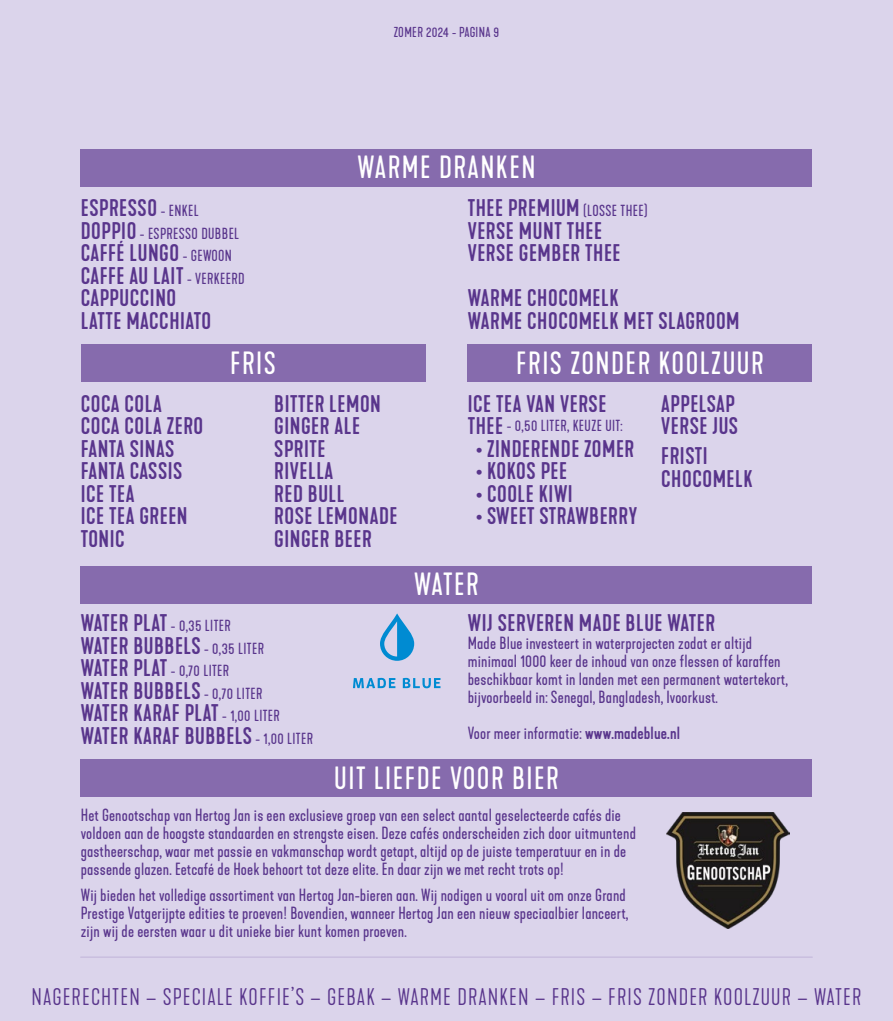
<style>
.page{position:relative;width:893px;height:1021px;background:#fff}
.page>*{position:absolute;margin:0;border:0;box-sizing:border-box;transform-origin:0 0}
.NEW_-_titel{font:30px "Kapra Neue";letter-spacing:.05em;color:#fff}
.NEW_-_product{font:500 22.5px/22.5px "Kapra Neue";letter-spacing:.025em;color:#59358c}
.t1{font:300 22.5px "Kapra Neue";letter-spacing:.05em;color:#59358c}
.NEW_-_product_omschrijving{font:16.5px/18px "Kapra Neue";letter-spacing:.01em;color:#59358c}
.NEW_-_product-2{font:15px "Kapra Neue";letter-spacing:.025em;color:#59358c}
.t2{font:13.5px "Kapra Neue";letter-spacing:.025em;color:#59358c}
.s1{font-weight:400;font-size:15px}
.s2{font-weight:500;font-size:22.5px}
.s3{font-weight:500}
</style>
<div class="page">
<div style="left:0;top:0;width:893px;height:1020px;background:#dbd4eb"></div>
<hr style="left:81px;top:956px;width:731px;height:1px;background:#c9bedf">
<div style="left:81px;top:344px;width:344px;height:38px;background:#866bad"></div>
<div style="left:81px;top:149px;width:731px;height:37px;background:#866bad"></div>
<div style="left:468px;top:344px;width:344px;height:38px;background:#866bad"></div>
<div style="left:81px;top:566px;width:731px;height:37px;background:#866bad"></div>
<div style="left:81px;top:759px;width:731px;height:38px;background:#866bad"></div>
<svg style="left:353px;top:613px;width:87px;height:75px"></svg>
<img style="left:666px;top:812px;width:124px;height:116px">
<div style="left:40px;top:13px;width:43px;height:42px;border:1px solid #e6007e;border-radius:50%"></div>
<div style="left:810px;top:13px;width:43px;height:42px;border:1px solid #e6007e;border-radius:50%"></div>
<p class="t2" style="left:394px;top:24px;width:107px">ZOMER 2024 - PAGINA 9</p>
<p class="NEW_-_titel" style="left:357px;top:149px;width:180px">WARME DRANKEN</p>
<p class="NEW_-_product" style="left:81px;top:197px;width:119px">ESPRESSO <span class="s1">- ENKEL</span></p>
<p class="NEW_-_product-2" style="left:81px;top:224px;width:160px"><span class="s2">DOPPIO</span> - ESPRESSO DUBBEL</p>
<p class="NEW_-_product" style="left:81px;top:242px;width:153px">CAFFÉ LUNGO <span class="s1">- GEWOON</span></p>
<p class="NEW_-_product" style="left:81px;top:265px;width:165px">CAFFE AU LAIT <span class="s1">- VERKEERD</span></p>
<p class="NEW_-_product" style="left:81px;top:287px;width:97px">CAPPUCCINO</p>
<p class="NEW_-_product" style="left:81px;top:310px;width:132px">LATTE MACCHIATO</p>
<p class="NEW_-_product" style="left:81px;top:393px;width:82px">COCA COLA</p>
<p class="NEW_-_product" style="left:81px;top:415px;width:124px">COCA COLA ZERO</p>
<p class="NEW_-_product" style="left:81px;top:438px;width:103px">FANTA SINAS<br>FANTA CASSIS</p>
<p class="NEW_-_product" style="left:81px;top:483px;width:55px">ICE TEA</p>
<p class="NEW_-_product" style="left:81px;top:505px;width:108px">ICE TEA GREEN</p>
<p class="NEW_-_product" style="left:81px;top:528px;width:45px">TONIC</p>
<p class="NEW_-_titel" style="left:230px;top:345px;width:47px">FRIS</p>
<p class="NEW_-_product" style="left:274px;top:393px;width:108px">BITTER LEMON</p>
<p class="NEW_-_product" style="left:274px;top:415px;width:87px">GINGER ALE</p>
<p class="NEW_-_product" style="left:274px;top:438px;width:53px">SPRITE</p>
<p class="NEW_-_product" style="left:274px;top:460px;width:61px">RIVELLA</p>
<p class="NEW_-_product" style="left:274px;top:483px;width:72px">RED BULL</p>
<p class="NEW_-_product" style="left:274px;top:505px;width:125px">ROSE LEMONADE</p>
<p class="NEW_-_product" style="left:274px;top:528px;width:99px">GINGER BEER</p>
<p class="NEW_-_product-2" style="left:81px;top:616px;width:152px"><span class="s2">WATER PLAT</span> - 0,35 LITER</p>
<p class="NEW_-_product" style="left:81px;top:634px;width:185px">WATER BUBBELS <span class="s1">- 0,35 LITER</span></p>
<p class="NEW_-_product-2" style="left:81px;top:661px;width:150px"><span class="s2">WATER PLAT</span> - 0,70 LITER</p>
<p class="NEW_-_product" style="left:81px;top:679px;width:183px">WATER BUBBELS <span class="s1">- 0,70 LITER</span></p>
<p class="NEW_-_product" style="left:81px;top:702px;width:201px">WATER KARAF PLAT <span class="s1">- 1,00 LITER</span></p>
<p class="NEW_-_product" style="left:81px;top:724px;width:234px">WATER KARAF BUBBELS <span class="s1">- 1,00 LITER</span></p>
<h2 class="NEW_-_product" style="left:468px;top:197px;width:181px">THEE PREMIUM <span class="s1">(LOSSE THEE)<br></span>VERSE MUNT THEE<br>VERSE GEMBER THEE</h2>
<h2 class="NEW_-_product" style="left:468px;top:287px;width:273px">WARME CHOCOMELK<br>WARME CHOCOMELK MET SLAGROOM</h2>
<p class="NEW_-_titel" style="left:516px;top:345px;width:249px">FRIS ZONDER KOOLZUUR</p>
<p class="NEW_-_product" style="left:468px;top:393px;width:140px">ICE TEA VAN VERSE</p>
<p class="NEW_-_product-2" style="left:468px;top:417px;width:156px"><span class="s2">THEE</span> - 0,50 LITER, KEUZE UIT:</p>
<p class="NEW_-_product" style="left:476px;top:438px;width:159px">• ZINDERENDE ZOMER</p>
<p class="NEW_-_product" style="left:476px;top:460px;width:92px">• KOKOS PEE</p>
<p class="NEW_-_product" style="left:476px;top:483px;width:98px">• COOLE KIWI</p>
<p class="NEW_-_product" style="left:476px;top:505px;width:162px">• SWEET STRAWBERRY</p>
<h2 class="NEW_-_product" style="left:661px;top:393px;width:78px">APPELSAP<br>VERSE JUS</h2>
<h2 class="NEW_-_product" style="left:661px;top:445px;width:93px">FRISTI<br>CHOCOMELK</h2>
<p class="NEW_-_titel" style="left:414px;top:566px;width:66px">WATER</p>
<p class="NEW_-_product" style="left:468px;top:611px;width:249px">WIJ SERVEREN MADE BLUE WATER</p>
<p class="NEW_-_product_omschrijving" style="left:468px;top:634px;width:322px">Made Blue investeert in waterprojecten zodat er altijd minimaal 1000 keer de inhoud van onze flessen of karaffen beschikbaar komt in landen met een permanent watertekort, bijvoorbeeld in: Senegal, Bangladesh, Ivoorkust.</p>
<p class="NEW_-_product_omschrijving" style="left:468px;top:724px;width:214px">Voor meer informatie: <span class="s3">www.madeblue.nl</span></p>
<p class="NEW_-_titel" style="left:334px;top:760px;width:226px">UIT LIEFDE VOOR BIER</p>
<p class="NEW_-_product_omschrijving" style="left:81px;top:806px;width:557px">Het Genootschap van Hertog Jan is een exclusieve groep van een select aantal geselecteerde cafés die voldoen aan de hoogste standaarden en strengste eisen. Deze cafés onderscheiden zich door uitmuntend gastheerschap, waar met passie en vakmanschap wordt getapt, altijd op de juiste temperatuur en in de passende glazen. Eetcafé de Hoek behoort tot deze elite. En daar zijn we met recht trots op!</p>
<p class="NEW_-_product_omschrijving" style="left:81px;top:885px;width:549px">Wij bieden het volledige assortiment van Hertog Jan-bieren aan. Wij nodigen u vooral uit om onze Grand<br>Prestige Vatgerijpte edities te proeven! Bovendien, wanneer Hertog Jan een nieuw speciaalbier lanceert, zijn wij de eersten waar u dit unieke bier kunt komen proeven.</p>
<p class="t1" style="left:32px;top:983px;width:831px">NAGERECHTEN – SPECIALE KOFFIE’S – GEBAK – WARME DRANKEN – FRIS – FRIS ZONDER KOOLZUUR – WATER</p>
</div>
